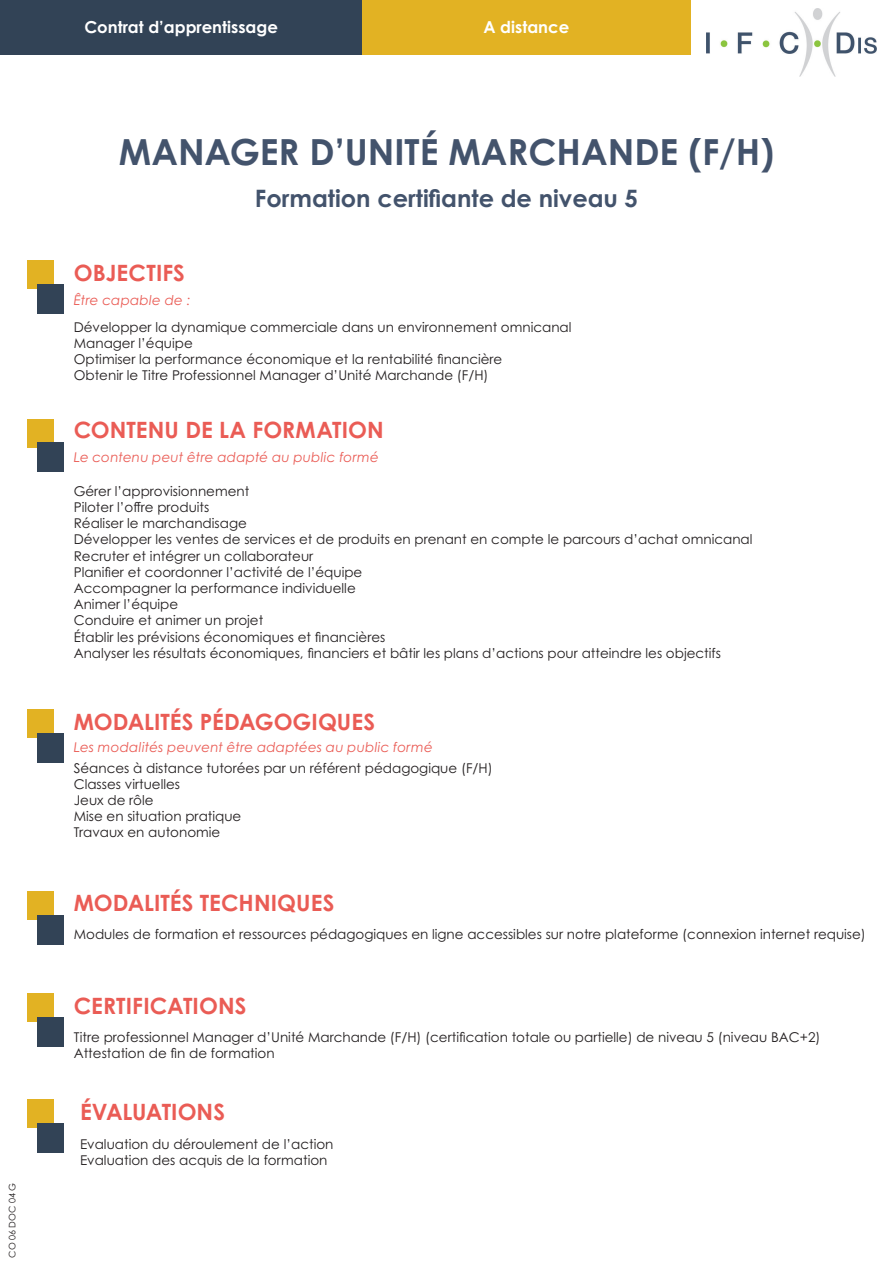
<style>
.page{position:relative;width:893px;height:1263px;background:#fff}
.page>*{position:absolute;margin:0;border:0;box-sizing:border-box;transform-origin:0 0}
.t1{font:700 36px "Century Gothic Pro";color:#43536c}
.t2{font:700 24px "Century Gothic Pro";color:#43536c}
.t3{font:700 22.5px "Century Gothic Pro";color:#ea5c55}
.t4{font:700 16.5px "Century Gothic Pro";color:#fff}
.t5{font:13.5px "Century Gothic Pro";color:#231f20}
.t6{font:italic 13.5px "Century Gothic Pro";letter-spacing:.015em;color:#ea5c55}
.t7{font:9px "Century Gothic Pro";color:#231f20}
</style>
<div class="page">
<div style="left:0;top:0;width:362px;height:54px;background:#324356"></div>
<div style="left:362px;top:0;width:328px;height:54px;background:#e2b223"></div>
<div style="left:27px;top:260px;width:27px;height:29px;background:#e2b223"></div>
<div style="left:37px;top:284px;width:27px;height:30px;background:#324356"></div>
<div style="left:27px;top:419px;width:27px;height:28px;background:#e2b223"></div>
<div style="left:37px;top:442px;width:27px;height:30px;background:#324356"></div>
<div style="left:27px;top:709px;width:27px;height:29px;background:#e2b223"></div>
<div style="left:37px;top:733px;width:27px;height:30px;background:#324356"></div>
<div style="left:27px;top:891px;width:27px;height:28px;background:#e2b223"></div>
<div style="left:37px;top:914px;width:27px;height:30px;background:#324356"></div>
<div style="left:27px;top:994px;width:27px;height:28px;background:#e2b223"></div>
<div style="left:37px;top:1017px;width:27px;height:30px;background:#324356"></div>
<div style="left:27px;top:1099px;width:27px;height:28px;background:#e2b223"></div>
<div style="left:37px;top:1123px;width:27px;height:30px;background:#324356"></div>
<img style="left:706px;top:8px;width:171px;height:68px">
<p class="t7" style="left:7px;top:1258px;width:76px;rotate:-90deg">CO 06 DOC 04 G</p>
<p class="t4" style="left:84px;top:17px;width:195px">Contrat d’apprentissage</p>
<p class="t4" style="left:483px;top:17px;width:87px">A distance</p>
<p class="t1" style="left:119px;top:129px;width:657px">MANAGER D’UNITÉ MARCHANDE (F/H)</p>
<p class="t3" style="left:74px;top:258px;width:113px">OBJECTIFS</p>
<p class="t6" style="left:74px;top:292px;width:118px">Être capable de :</p>
<p class="t2" style="left:255px;top:183px;width:385px">Formation certifiante de niveau 5</p>
<p class="t5" style="left:74px;top:319px;width:499px">Développer la dynamique commerciale dans un environnement omnicanal</p>
<p class="t5" style="left:74px;top:335px;width:121px">Manager l’équipe</p>
<p class="t5" style="left:74px;top:351px;width:430px">Optimiser la performance économique et la rentabilité financière</p>
<p class="t5" style="left:74px;top:367px;width:416px">Obtenir le Titre Professionnel Manager d’Unité Marchande (F/H)</p>
<p class="t3" style="left:74px;top:416px;width:311px">CONTENU DE LA FORMATION</p>
<p class="t6" style="left:74px;top:449px;width:307px">Le contenu peut être adapté au public formé</p>
<p class="t5" style="left:74px;top:483px;width:177px">Gérer l’approvisionnement</p>
<p class="t5" style="left:74px;top:499px;width:137px">Piloter l’offre produits</p>
<p class="t5" style="left:74px;top:515px;width:175px">Réaliser le marchandisage</p>
<p class="t5" style="left:74px;top:531px;width:680px">Développer les ventes de services et de produits en prenant en compte le parcours d’achat omnicanal</p>
<p class="t5" style="left:74px;top:547px;width:241px">Recruter et intégrer un collaborateur</p>
<p class="t5" style="left:74px;top:564px;width:290px">Planifier et coordonner l’activité de l’équipe</p>
<p class="t5" style="left:74px;top:580px;width:284px">Accompagner la performance individuelle</p>
<p class="t5" style="left:74px;top:596px;width:106px">Animer l’équipe</p>
<p class="t5" style="left:74px;top:612px;width:191px">Conduire et animer un projet</p>
<p class="t5" style="left:74px;top:628px;width:313px">Établir les prévisions économiques et financières</p>
<p class="t5" style="left:74px;top:645px;width:649px">Analyser les résultats économiques, financiers et bâtir les plans d’actions pour atteindre les objectifs</p>
<p class="t3" style="left:74px;top:707px;width:303px">MODALITÉS PÉDAGOGIQUES</p>
<p class="t5" style="left:74px;top:759px;width:420px">Séances à distance tutorées par un référent pédagogique (F/H)</p>
<p class="t5" style="left:74px;top:776px;width:108px">Classes virtuelles</p>
<p class="t5" style="left:74px;top:792px;width:81px">Jeux de rôle</p>
<p class="t5" style="left:74px;top:808px;width:169px">Mise en situation pratique</p>
<p class="t5" style="left:74px;top:824px;width:148px">Travaux en autonomie</p>
<p class="t6" style="left:74px;top:739px;width:360px">Les modalités peuvent être adaptées au public formé</p>
<p class="t3" style="left:74px;top:889px;width:262px">MODALITÉS TECHNIQUES</p>
<p class="t5" style="left:74px;top:926px;width:794px">Modules de formation et ressources pédagogiques en ligne accessibles sur notre plateforme (connexion internet requise)</p>
<p class="t3" style="left:74px;top:992px;width:174px">CERTIFICATIONS</p>
<p class="t5" style="left:74px;top:1029px;width:748px">Titre professionnel Manager d’Unité Marchande (F/H) (certification totale ou partielle) de niveau 5 (niveau BAC+2)</p>
<p class="t5" style="left:74px;top:1045px;width:202px">Attestation de fin de formation</p>
<p class="t3" style="left:80px;top:1098px;width:147px">ÉVALUATIONS</p>
<p class="t5" style="left:80px;top:1136px;width:255px">Evaluation du déroulement de l’action</p>
<p class="t5" style="left:80px;top:1152px;width:249px">Evaluation des acquis de la formation</p>
</div>
